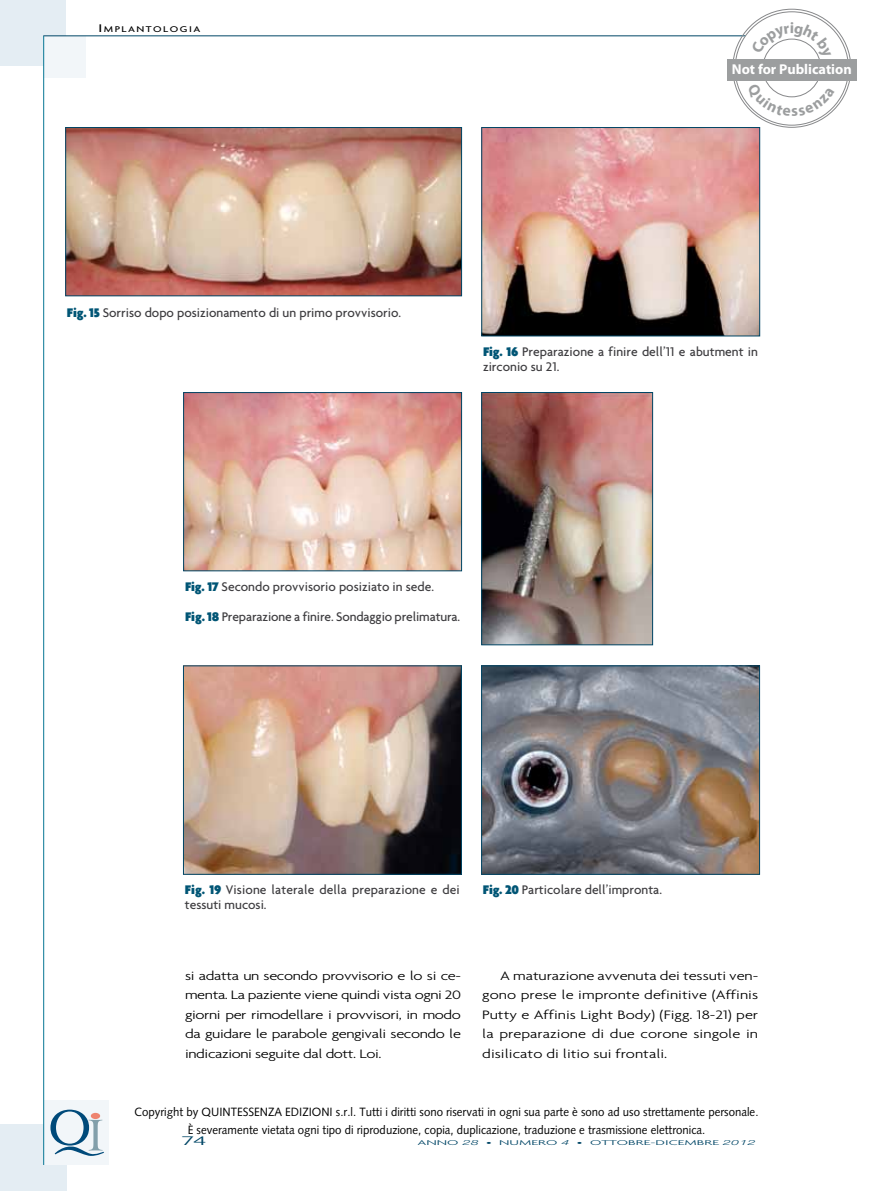
<style>
.page{position:relative;width:893px;height:1191px;background:#fff}
.page>*{position:absolute;margin:0;border:0;box-sizing:border-box;transform-origin:0 0}
.t1{font:700 14.25px "Myriad Pro";color:#fff}
.t2{font:500 13.5px/15px "Agenda";color:#3e3d40}
.t3{font:300 13.5px "Agenda";color:#004666;scale:2 1}
.t4{font:300 13.2px/19.5px "Agenda";letter-spacing:-.015em;color:#000;text-align:justify;scale:1.25 1}
.t5{font:12px/18px "Syntax";color:#000;text-align:center;scale:.95 1}
.t6{font:500 9px "Agenda";letter-spacing:.135em;color:#000;scale:1.25 1}
.t7{font:300 7.5px "Agenda";color:#004666;scale:2 1}
.s1{font-size:12px}
.s2{font-weight:900;color:#005575}
.s3{font-family:"Nimbus Sans Novus T";font-weight:400;font-style:italic}
</style>
<div class="page">
<div style="left:0;top:1124px;width:67px;height:67px;background:#e4edf3"></div>
<div style="left:44px;top:1100px;width:65px;height:65px;background:#f2f6f9"></div>
<svg style="left:50px;top:1109px;width:54px;height:47px"></svg>
<div style="left:91px;top:1112px;width:9px;height:7px;background:#ee8470;border-radius:50%"></div>
<div style="left:0;top:0;width:66px;height:66px;background:#e4edf3"></div>
<div style="left:44px;top:36px;width:41px;height:42px;background:#f2f6f9"></div>
<hr style="left:43px;top:35px;width:765px;height:1px;background:#004666">
<hr style="left:43px;top:36px;width:1px;height:1129px;background:#067694">
<div style="left:735px;top:12px;width:113px;height:113px;background:#fff;border-radius:50%"></div>
<div style="left:727px;top:59px;width:130px;height:22px;background:#9c9e9f"></div>
<img style="left:67px;top:129px;width:393px;height:165px">
<div style="left:65px;top:127px;width:397px;height:169px;border:1px solid #004666"></div>
<img style="left:483px;top:129px;width:275px;height:205px">
<div style="left:481px;top:127px;width:279px;height:209px;border:1px solid #004666"></div>
<img style="left:185px;top:394px;width:275px;height:175px">
<div style="left:183px;top:392px;width:279px;height:179px;border:1px solid #004666"></div>
<img style="left:483px;top:394px;width:168px;height:249px">
<div style="left:481px;top:392px;width:172px;height:253px;border:1px solid #004666"></div>
<img style="left:185px;top:667px;width:275px;height:205px">
<div style="left:183px;top:665px;width:279px;height:209px;border:1px solid #004666"></div>
<img style="left:483px;top:667px;width:275px;height:205px">
<div style="left:481px;top:665px;width:279px;height:209px;border:1px solid #004666"></div>
<svg style="left:746px;top:83px;width:89px;height:33px"></svg>
<svg style="left:751px;top:22px;width:80px;height:37px"></svg>
<p class="t6" style="left:99px;top:23px;width:83px"><span class="s1">I</span>MPLANTOLOGIA</p>
<p class="t1" style="left:732px;top:60px;width:121px">Not for Publication</p>
<p class="t2" style="left:67px;top:304px;width:336px"><span class="s2">Fig. 15</span> Sorriso dopo posizionamento di un primo provvisorio.</p>
<p class="t2" style="left:483px;top:344px;width:276px"><span class="s2">Fig. 16</span> Preparazione a finire dell’11 e abutment in zirconio su 21.</p>
<p class="t2" style="left:185px;top:578px;width:250px"><span class="s2">Fig. 17</span> Secondo provvisorio posiziato in sede.</p>
<p class="t2" style="left:185px;top:608px;width:277px"><span class="s2">Fig. 18</span> Preparazione a finire. Sondaggio prelimatura.</p>
<p class="t2" style="left:185px;top:882px;width:276px"><span class="s2">Fig. 19</span> Visione laterale della preparazione e dei tessuti mucosi.</p>
<p class="t2" style="left:483px;top:882px;width:181px"><span class="s2">Fig. 20</span> Particolare dell’impronta.</p>
<p class="t4" style="left:185px;top:965px;width:222px">si adatta un secondo provvisorio e lo si ce&shy;menta. La paziente viene quindi vista ogni 20 giorni per rimodellare i provvisori, in modo da guidare le parabole gengivali secondo le indicazioni seguite dal dott. Loi.</p>
<p class="t4" style="left:482px;top:965px;width:222px;text-indent:18px">A maturazione avvenuta dei tessuti ven&shy;gono prese le impronte definitive (Affinis Putty e Affinis Light Body) (Figg. 18-21) per la preparazione di due corone singole in disilicato di litio sui frontali.</p>
<p class="t5" style="left:134px;top:1103px;width:658px">Copyright by QUINTESSENZA EDIZIONI s.r.l. Tutti i diritti sono riservati in ogni sua parte è sono ad uso strettamente personale.<br>È severamente vietata ogni tipo di riproduzione, copia, duplicazione, traduzione e trasmissione elettronica.</p>
<p class="t3" style="left:182px;top:1133px;width:14px">74</p>
<p class="t7" style="left:417px;top:1138px;width:170px">ANNO <span class="s3">28</span> • NUMERO <span class="s3">4</span> • OTTOBRE-DICEMBRE <span class="s3">2012</span></p>
</div>
